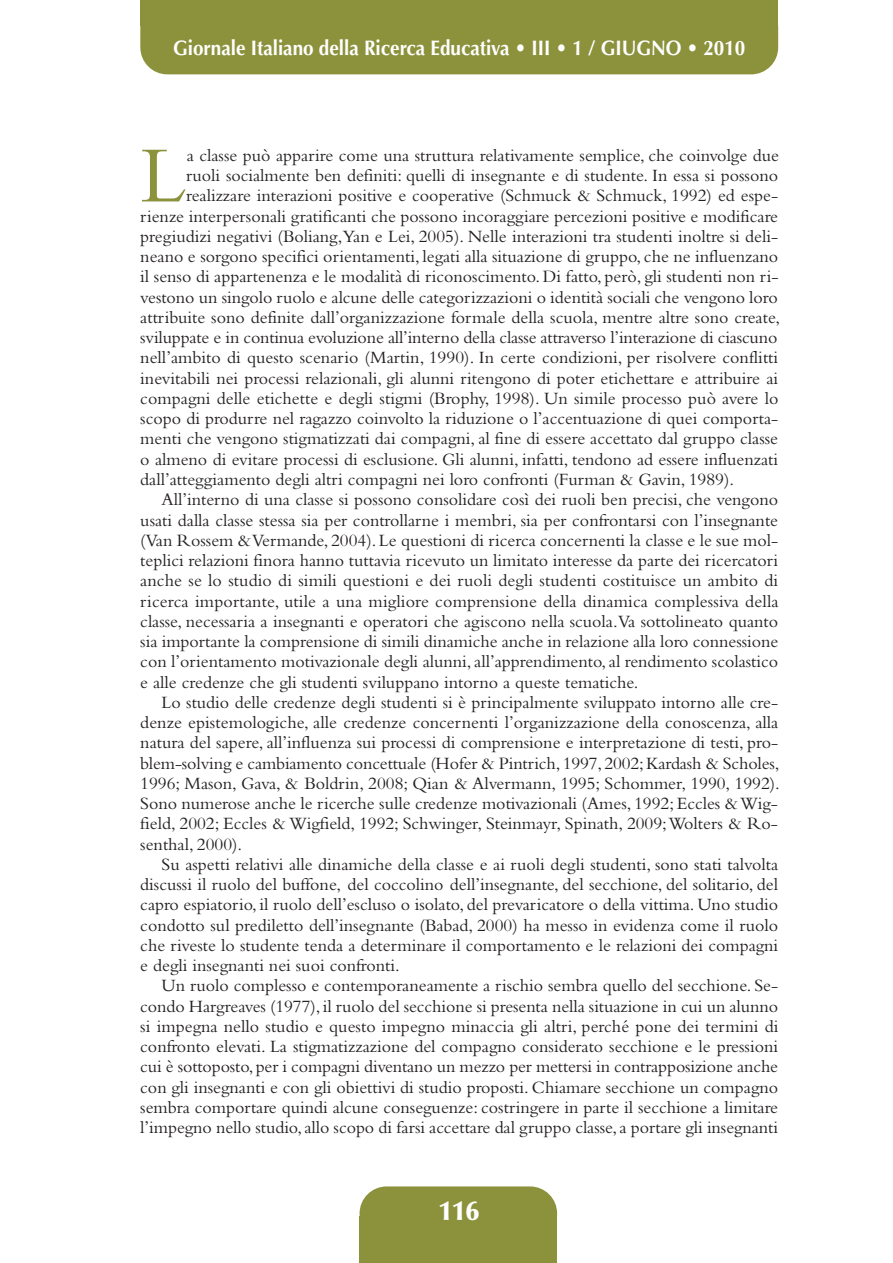
<style>
.page{position:relative;width:893px;height:1263px;background:#fff}
.page>*{position:absolute;margin:0;border:0;box-sizing:border-box;transform-origin:0 0}
.t1{font:83.1px "Bembo";color:#8c923c}
.t2{font:900 27px "Optima";color:#fff}
.t3{font:700 21px "Optima";color:#fff;scale:.9 1}
.t4{font:18px "Bembo";color:#231f20}
</style>
<div class="page">
<div style="left:140px;top:1px;width:638px;height:73px;background:#8c923c;border-radius:27px"></div>
<div style="left:140px;top:0;width:638px;height:26px;background:#8c923c"></div>
<div style="left:360px;top:1216px;width:197px;height:47px;background:#8c923c"></div>
<div style="left:360px;top:1186px;width:197px;height:55px;background:#8c923c;border-radius:27px"></div>
<p class="t3" style="left:173px;top:40px;width:637px">Giornale Italiano della Ricerca Educativa • III • 1 / GIUGNO • 2010</p>
<p class="t1" style="left:140px;top:147px;width:47px">L</p>
<p class="t4" style="left:187px;top:149px;width:594px">a classe può apparire come una struttura relativamente semplice, che coinvolge due</p>
<p class="t4" style="left:186px;top:169px;width:594px">ruoli socialmente ben definiti: quelli di insegnante e di studente. In essa si possono</p>
<p class="t4" style="left:186px;top:190px;width:594px">realizzare interazioni positive e cooperative (Schmuck &amp; Schmuck, 1992) ed espe-</p>
<p class="t4" style="left:140px;top:210px;width:639px">rienze interpersonali gratificanti che possono incoraggiare percezioni positive e modificare</p>
<p class="t4" style="left:140px;top:230px;width:639px">pregiudizi negativi (Boliang,Yan e Lei, 2005). Nelle interazioni tra studenti inoltre si deli-</p>
<p class="t4" style="left:140px;top:250px;width:639px">neano e sorgono specifici orientamenti, legati alla situazione di gruppo, che ne influenzano</p>
<p class="t4" style="left:140px;top:271px;width:640px">il senso di appartenenza e le modalità di riconoscimento. Di fatto, però, gli studenti non ri-</p>
<p class="t4" style="left:140px;top:291px;width:639px">vestono un singolo ruolo e alcune delle categorizzazioni o identità sociali che vengono loro</p>
<p class="t4" style="left:140px;top:311px;width:641px">attribuite sono definite dall’organizzazione formale della scuola, mentre altre sono create,</p>
<p class="t4" style="left:140px;top:331px;width:639px">sviluppate e in continua evoluzione all’interno della classe attraverso l’interazione di ciascuno</p>
<p class="t4" style="left:140px;top:352px;width:639px">nell’ambito di questo scenario (Martin, 1990). In certe condizioni, per risolvere conflitti</p>
<p class="t4" style="left:140px;top:372px;width:639px">inevitabili nei processi relazionali, gli alunni ritengono di poter etichettare e attribuire ai</p>
<p class="t4" style="left:140px;top:392px;width:640px">compagni delle etichette e degli stigmi (Brophy, 1998). Un simile processo può avere lo</p>
<p class="t4" style="left:140px;top:412px;width:639px">scopo di produrre nel ragazzo coinvolto la riduzione o l’accentuazione di quei comporta-</p>
<p class="t4" style="left:140px;top:433px;width:639px">menti che vengono stigmatizzati dai compagni, al fine di essere accettato dal gruppo classe</p>
<p class="t4" style="left:140px;top:453px;width:639px">o almeno di evitare processi di esclusione. Gli alunni, infatti, tendono ad essere influenzati</p>
<p class="t4" style="left:140px;top:473px;width:595px">dall’atteggiamento degli altri compagni nei loro confronti (Furman &amp; Gavin, 1989).</p>
<p class="t4" style="left:162px;top:493px;width:618px">All’interno di una classe si possono consolidare così dei ruoli ben precisi, che vengono</p>
<p class="t4" style="left:140px;top:514px;width:639px">usati dalla classe stessa sia per controllarne i membri, sia per confrontarsi con l’insegnante</p>
<p class="t4" style="left:140px;top:534px;width:639px">(Van Rossem &amp; Vermande, 2004). Le questioni di ricerca concernenti la classe e le sue mol-</p>
<p class="t4" style="left:140px;top:554px;width:639px">teplici relazioni finora hanno tuttavia ricevuto un limitato interesse da parte dei ricercatori</p>
<p class="t4" style="left:140px;top:574px;width:639px">anche se lo studio di simili questioni e dei ruoli degli studenti costituisce un ambito di</p>
<p class="t4" style="left:140px;top:595px;width:640px">ricerca importante, utile a una migliore comprensione della dinamica complessiva della</p>
<p class="t4" style="left:140px;top:615px;width:639px">classe, necessaria a insegnanti e operatori che agiscono nella scuola.Va sottolineato quanto</p>
<p class="t4" style="left:140px;top:635px;width:640px">sia importante la comprensione di simili dinamiche anche in relazione alla loro connessione</p>
<p class="t4" style="left:140px;top:655px;width:639px">con l’orientamento motivazionale degli alunni, all’apprendimento, al rendimento scolastico</p>
<p class="t4" style="left:140px;top:676px;width:500px">e alle credenze che gli studenti sviluppano intorno a queste tematiche.</p>
<p class="t4" style="left:162px;top:696px;width:618px">Lo studio delle credenze degli studenti si è principalmente sviluppato intorno alle cre-</p>
<p class="t4" style="left:140px;top:716px;width:640px">denze epistemologiche, alle credenze concernenti l’organizzazione della conoscenza, alla</p>
<p class="t4" style="left:140px;top:736px;width:639px">natura del sapere, all’influenza sui processi di comprensione e interpretazione di testi, pro-</p>
<p class="t4" style="left:140px;top:757px;width:641px">blem-solving e cambiamento concettuale (Hofer &amp; Pintrich, 1997, 2002; Kardash &amp; Scholes,</p>
<p class="t4" style="left:140px;top:777px;width:641px">1996; Mason, Gava, &amp; Boldrin, 2008; Qian &amp; Alvermann, 1995; Schommer, 1990, 1992).</p>
<p class="t4" style="left:140px;top:797px;width:639px">Sono numerose anche le ricerche sulle credenze motivazionali (Ames, 1992; Eccles &amp; Wig-</p>
<p class="t4" style="left:140px;top:817px;width:639px">field, 2002; Eccles &amp; Wigfield, 1992; Schwinger, Steinmayr, Spinath, 2009; Wolters &amp; Ro-</p>
<p class="t4" style="left:140px;top:838px;width:103px">senthal, 2000).</p>
<p class="t4" style="left:162px;top:858px;width:618px">Su aspetti relativi alle dinamiche della classe e ai ruoli degli studenti, sono stati talvolta</p>
<p class="t4" style="left:140px;top:878px;width:639px">discussi il ruolo del buffone, del coccolino dell’insegnante, del secchione, del solitario, del</p>
<p class="t4" style="left:140px;top:898px;width:639px">capro espiatorio, il ruolo dell’escluso o isolato, del prevaricatore o della vittima. Uno studio</p>
<p class="t4" style="left:140px;top:919px;width:639px">condotto sul prediletto dell’insegnante (Babad, 2000) ha messo in evidenza come il ruolo</p>
<p class="t4" style="left:140px;top:939px;width:639px">che riveste lo studente tenda a determinare il comportamento e le relazioni dei compagni</p>
<p class="t4" style="left:140px;top:959px;width:261px">e degli insegnanti nei suoi confronti.</p>
<p class="t4" style="left:162px;top:979px;width:618px">Un ruolo complesso e contemporaneamente a rischio sembra quello del secchione. Se-</p>
<p class="t4" style="left:140px;top:1000px;width:639px">condo Hargreaves (1977), il ruolo del secchione si presenta nella situazione in cui un alunno</p>
<p class="t4" style="left:140px;top:1020px;width:640px">si impegna nello studio e questo impegno minaccia gli altri, perché pone dei termini di</p>
<p class="t4" style="left:140px;top:1040px;width:639px">confronto elevati. La stigmatizzazione del compagno considerato secchione e le pressioni</p>
<p class="t4" style="left:140px;top:1060px;width:639px">cui è sottoposto, per i compagni diventano un mezzo per mettersi in contrapposizione anche</p>
<p class="t4" style="left:140px;top:1081px;width:639px">con gli insegnanti e con gli obiettivi di studio proposti. Chiamare secchione un compagno</p>
<p class="t4" style="left:140px;top:1101px;width:639px">sembra comportare quindi alcune conseguenze: costringere in parte il secchione a limitare</p>
<p class="t4" style="left:140px;top:1121px;width:639px">l’impegno nello studio, allo scopo di farsi accettare dal gruppo classe, a portare gli insegnanti</p>
<p class="t2" style="left:439px;top:1200px;width:42px">116</p>
</div>
